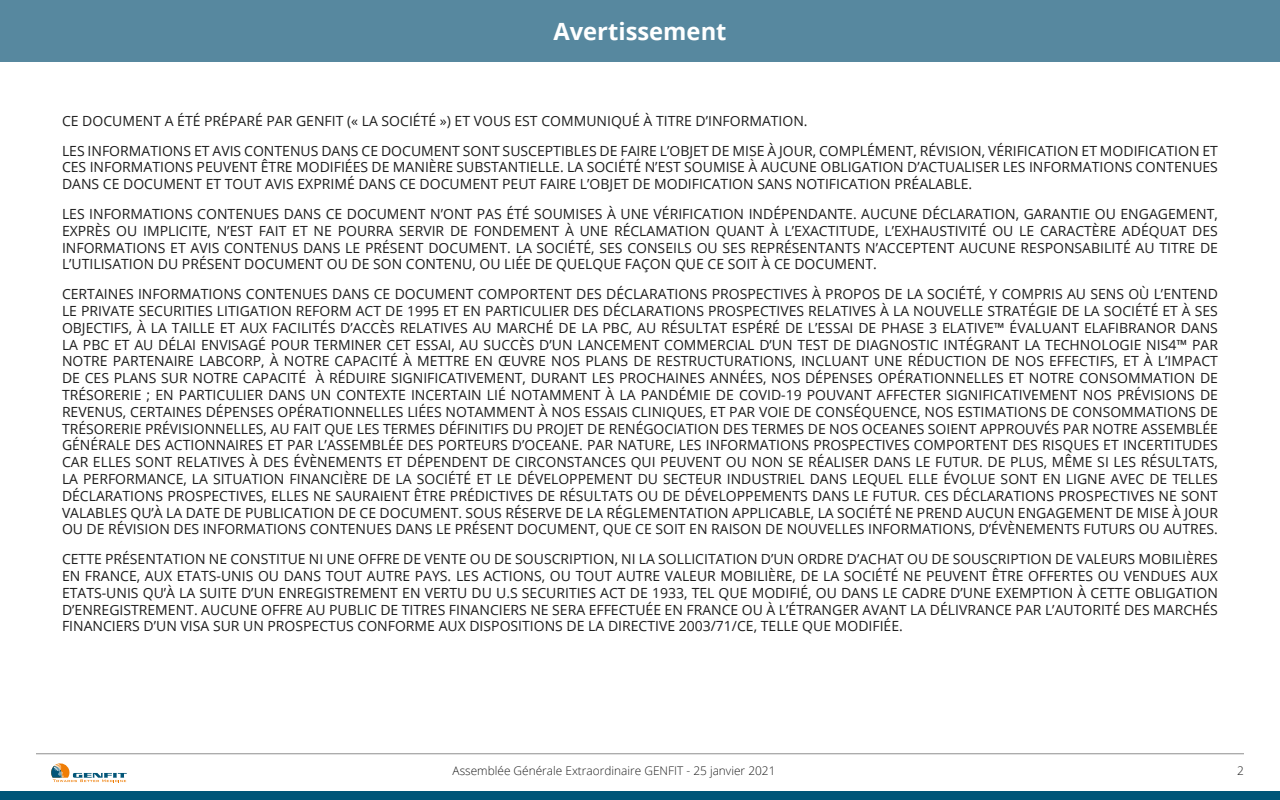
<style>
.page{position:relative;width:1280px;height:800px;background:#fff}
.page>*{position:absolute;margin:0;border:0;box-sizing:border-box;transform-origin:0 0}
.t1{font:700 23.8px "Open Sans";color:#fff}
.t2{font:14px/16.8px "Open Sans";color:#1e1e1e;text-align:justify}
.t3{font:300 11.9px "Open Sans";color:#1e1e1e}
</style>
<div class="page">
<svg style="left:51px;top:763px;width:76px;height:19px"></svg>
<div style="left:0;top:0;width:1280px;height:62px;background:#57889f"></div>
<div style="left:0;top:791px;width:1280px;height:9px;background:#005578"></div>
<hr style="left:36px;top:753px;width:1208px;height:1px;background:#1a1a1a">
<h1 class="t1" style="left:553px;top:15px;width:175px">Avertissement</h1>
<p class="t2" style="left:62px;top:105px;width:1157px;line-height:29.8px">CE DOCUMENT A ÉTÉ PRÉPARÉ PAR GENFIT (« LA SOCIÉTÉ ») ET VOUS EST COMMUNIQUÉ À TITRE D’INFORMATION.<br>LES INFORMATIONS ET AVIS CONTENUS DANS CE DOCUMENT SONT SUSCEPTIBLES DE FAIRE L’OBJET DE MISE À JOUR, COMPLÉMENT, RÉVISION, VÉRIFICATION ET MODIFICATION ET</p>
<p class="t2" style="left:62px;top:158px;width:1158px">CES INFORMATIONS PEUVENT ÊTRE MODIFIÉES DE MANIÈRE SUBSTANTIELLE. LA SOCIÉTÉ N’EST SOUMISE À AUCUNE OBLIGATION D’ACTUALISER LES INFORMATIONS CONTENUES<br>DANS CE DOCUMENT ET TOUT AVIS EXPRIMÉ DANS CE DOCUMENT PEUT FAIRE L’OBJET DE MODIFICATION SANS NOTIFICATION PRÉALABLE.</p>
<p class="t2" style="left:62px;top:205px;width:1158px">LES INFORMATIONS CONTENUES DANS CE DOCUMENT N’ONT PAS ÉTÉ SOUMISES À UNE VÉRIFICATION INDÉPENDANTE. AUCUNE DÉCLARATION, GARANTIE OU ENGAGEMENT, EXPRÈS OU IMPLICITE, N’EST FAIT ET NE POURRA SERVIR DE FONDEMENT À UNE RÉCLAMATION QUANT À L’EXACTITUDE, L’EXHAUSTIVITÉ OU LE CARACTÈRE ADÉQUAT DES INFORMATIONS ET AVIS CONTENUS DANS LE PRÉSENT DOCUMENT. LA SOCIÉTÉ, SES CONSEILS OU SES REPRÉSENTANTS N’ACCEPTENT AUCUNE RESPONSABILITÉ AU TITRE DE L’UTILISATION DU PRÉSENT DOCUMENT OU DE SON CONTENU, OU LIÉE DE QUELQUE FAÇON QUE CE SOIT À CE DOCUMENT.</p>
<p class="t2" style="left:62px;top:285px;width:1158px">CERTAINES INFORMATIONS CONTENUES DANS CE DOCUMENT COMPORTENT DES DÉCLARATIONS PROSPECTIVES À PROPOS DE LA SOCIÉTÉ, Y COMPRIS AU SENS OÙ L’ENTEND LE PRIVATE SECURITIES LITIGATION REFORM ACT DE 1995 ET EN PARTICULIER DES DÉCLARATIONS PROSPECTIVES RELATIVES À LA NOUVELLE STRATÉGIE DE LA SOCIÉTÉ ET À SES OBJECTIFS, À LA TAILLE ET AUX FACILITÉS D’ACCÈS RELATIVES AU MARCHÉ DE LA PBC, AU RÉSULTAT ESPÉRÉ DE L’ESSAI DE PHASE 3 ELATIVE™ ÉVALUANT ELAFIBRANOR DANS LA PBC ET AU DÉLAI ENVISAGÉ POUR TERMINER CET ESSAI, AU SUCCÈS D’UN LANCEMENT COMMERCIAL D’UN TEST DE DIAGNOSTIC INTÉGRANT LA TECHNOLOGIE NIS4™ PAR NOTRE PARTENAIRE LABCORP, À NOTRE CAPACITÉ À METTRE EN ŒUVRE NOS PLANS DE RESTRUCTURATIONS, INCLUANT UNE RÉDUCTION DE NOS EFFECTIFS, ET À L’IMPACT DE CES PLANS SUR NOTRE CAPACITÉ À RÉDUIRE SIGNIFICATIVEMENT, DURANT LES PROCHAINES ANNÉES, NOS DÉPENSES OPÉRATIONNELLES ET NOTRE CONSOMMATION DE TRÉSORERIE ; EN PARTICULIER DANS UN CONTEXTE INCERTAIN LIÉ NOTAMMENT À LA PANDÉMIE DE COVID-19 POUVANT AFFECTER SIGNIFICATIVEMENT NOS PRÉVISIONS DE REVENUS, CERTAINES DÉPENSES OPÉRATIONNELLES LIÉES NOTAMMENT À NOS ESSAIS CLINIQUES, ET PAR VOIE DE CONSÉQUENCE, NOS ESTIMATIONS DE CONSOMMATIONS DE TRÉSORERIE PRÉVISIONNELLES, AU FAIT QUE LES TERMES DÉFINITIFS DU PROJET DE RENÉGOCIATION DES TERMES DE NOS OCEANES SOIENT APPROUVÉS PAR NOTRE ASSEMBLÉE GÉNÉRALE DES ACTIONNAIRES ET PAR L’ASSEMBLÉE DES PORTEURS D’OCEANE. PAR NATURE, LES INFORMATIONS PROSPECTIVES COMPORTENT DES RISQUES ET INCERTITUDES CAR ELLES SONT RELATIVES À DES ÉVÈNEMENTS ET DÉPENDENT DE CIRCONSTANCES QUI PEUVENT OU NON SE RÉALISER DANS LE FUTUR. DE PLUS, MÊME SI LES RÉSULTATS, LA PERFORMANCE, LA SITUATION FINANCIÈRE DE LA SOCIÉTÉ ET LE DÉVELOPPEMENT DU SECTEUR INDUSTRIEL DANS LEQUEL ELLE ÉVOLUE SONT EN LIGNE AVEC DE TELLES DÉCLARATIONS PROSPECTIVES, ELLES NE SAURAIENT ÊTRE PRÉDICTIVES DE RÉSULTATS OU DE DÉVELOPPEMENTS DANS LE FUTUR. CES DÉCLARATIONS PROSPECTIVES NE SONT VALABLES QU’À LA DATE DE PUBLICATION DE CE DOCUMENT. SOUS RÉSERVE DE LA RÉGLEMENTATION APPLICABLE, LA SOCIÉTÉ NE PREND AUCUN ENGAGEMENT DE MISE À JOUR OU DE RÉVISION DES INFORMATIONS CONTENUES DANS LE PRÉSENT DOCUMENT, QUE CE SOIT EN RAISON DE NOUVELLES INFORMATIONS, D’ÉVÈNEMENTS FUTURS OU AUTRES.</p>
<p class="t2" style="left:62px;top:550px;width:1158px">CETTE PRÉSENTATION NE CONSTITUE NI UNE OFFRE DE VENTE OU DE SOUSCRIPTION, NI LA SOLLICITATION D’UN ORDRE D’ACHAT OU DE SOUSCRIPTION DE VALEURS MOBILIÈRES EN FRANCE, AUX ETATS-UNIS OU DANS TOUT AUTRE PAYS. LES ACTIONS, OU TOUT AUTRE VALEUR MOBILIÈRE, DE LA SOCIÉTÉ NE PEUVENT ÊTRE OFFERTES OU VENDUES AUX ETATS-UNIS QU’À LA SUITE D’UN ENREGISTREMENT EN VERTU DU U.S SECURITIES ACT DE 1933, TEL QUE MODIFIÉ, OU DANS LE CADRE D’UNE EXEMPTION À CETTE OBLIGATION D’ENREGISTREMENT. AUCUNE OFFRE AU PUBLIC DE TITRES FINANCIERS NE SERA EFFECTUÉE EN FRANCE OU À L’ÉTRANGER AVANT LA DÉLIVRANCE PAR L’AUTORITÉ DES MARCHÉS FINANCIERS D’UN VISA SUR UN PROSPECTUS CONFORME AUX DISPOSITIONS DE LA DIRECTIVE 2003/71/CE, TELLE QUE MODIFIÉE.</p>
<p class="t3" style="left:453px;top:763px;width:324px">Assemblée Générale Extraordinaire GENFIT - 25 janvier 2021</p>
<p class="t3" style="left:1237px;top:763px;width:8px">2</p>
</div>
